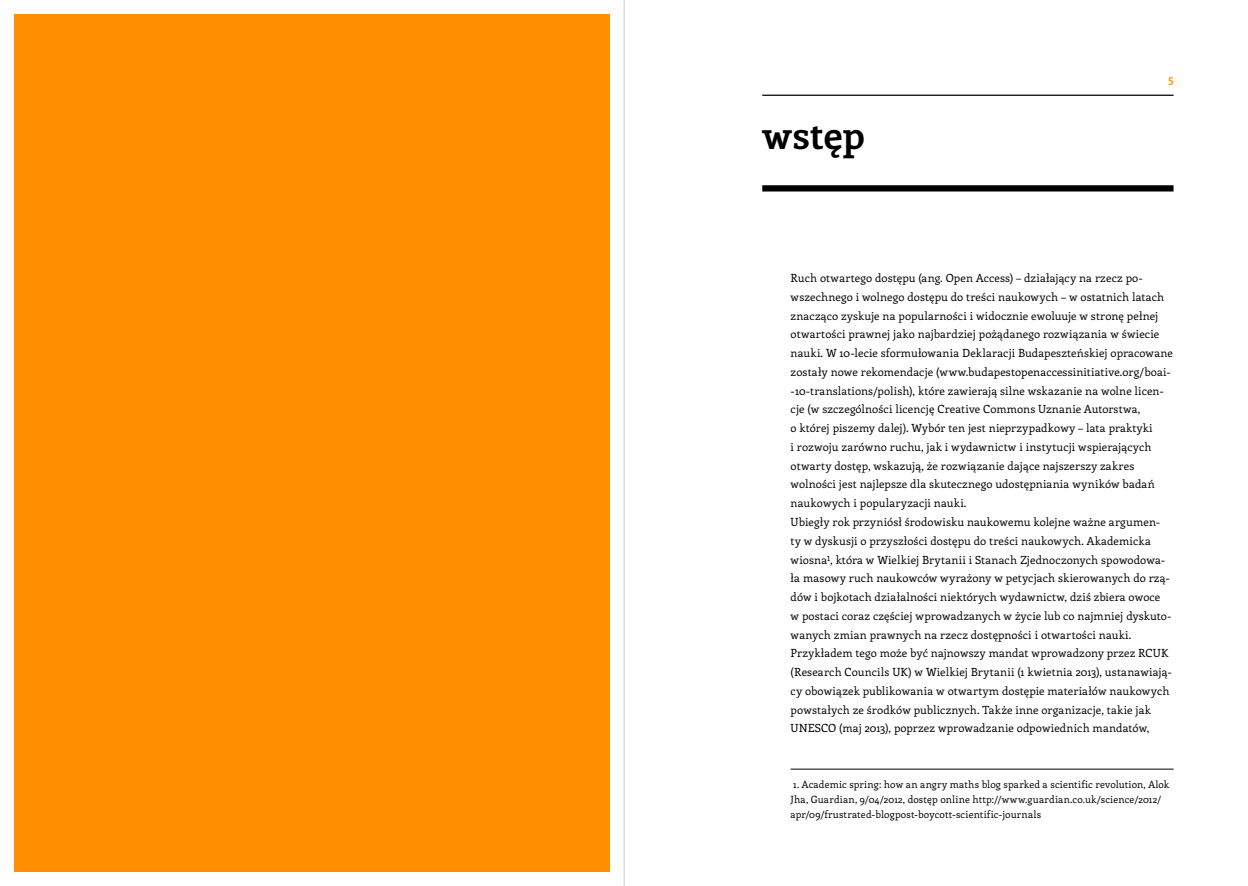
<style>
.page{position:relative;width:1248px;height:886px;background:#fff}
.page>*{position:absolute;margin:0;border:0;box-sizing:border-box;transform-origin:0 0}
.t1{font:700 38.75px "Enriqueta";letter-spacing:-.01em;color:#000}
.t2{font:11.25px/18.8px "Enriqueta";letter-spacing:.01em;color:#000}
.t3{font:700 11.25px "Enriqueta";color:#ff8e01}
.t4{font:10px/15px "Enriqueta";letter-spacing:.015em;color:#000}
</style>
<div class="page">
<hr style="left:624px;top:0;width:1px;height:886px;background:#c9cacc">
<hr style="left:762px;top:95px;width:411px;height:1px;background:#000">
<hr style="left:790px;top:769px;width:383px;height:1px;background:#000">
<div style="left:762px;top:185px;width:411px;height:6px;background:#000"></div>
<div style="left:14px;top:14px;width:595px;height:858px;background:#ff8e01"></div>
<h1 class="t1" style="left:762px;top:107px;width:104px">wstęp</h1>
<p class="t3" style="left:1168px;top:71px;width:7px">5</p>
<p class="t2" style="left:790px;top:268px;width:384px">Ruch otwartego dostępu (ang. Open Access) – działający na rzecz po&shy;wszechnego i wolnego dostępu do treści naukowych – w ostatnich latach znacząco zyskuje na popularności i widocznie ewoluuje w stronę pełnej otwartości prawnej jako najbardziej pożądanego rozwiązania w świecie nauki. W 10-lecie sformułowania Deklaracji Budapeszteńskiej opracowane zostały nowe rekomendacje (www.budapestopenaccessinitiative.org/boai--10-translations/polish), które zawierają silne wskazanie na wolne licen&shy;cje (w szczególności licencję Creative Commons Uznanie Autorstwa,<br>o której piszemy dalej). Wybór ten jest nieprzypadkowy – lata praktyki<br>i rozwoju zarówno ruchu, jak i wydawnictw i instytucji wspierających otwarty dostęp, wskazują, że rozwiązanie dające najszerszy zakres wolności jest najlepsze dla skutecznego udostępniania wyników badań naukowych i popularyzacji nauki.<br>Ubiegły rok przyniósł środowisku naukowemu kolejne ważne argumen&shy;ty w dyskusji o przyszłości dostępu do treści naukowych. Akademicka wiosna¹, która w Wielkiej Brytanii i Stanach Zjednoczonych spowodowa&shy;ła masowy ruch naukowców wyrażony w petycjach skierowanych do rzą&shy;dów i bojkotach działalności niektórych wydawnictw, dziś zbiera owoce<br>w postaci coraz częściej wprowadzanych w życie lub co najmniej dyskuto&shy;wanych zmian prawnych na rzecz dostępności i otwartości nauki.<br>Przykładem tego może być najnowszy mandat wprowadzony przez RCUK (Research Councils UK) w Wielkiej Brytanii (1 kwietnia 2013), ustanawiają&shy;cy obowiązek publikowania w otwartym dostępie materiałów naukowych powstałych ze środków publicznych. Także inne organizacje, takie jak UNESCO (maj 2013), poprzez wprowadzanie odpowiednich mandatów,</p>
<p class="t4" style="left:790px;top:776px;width:380px">1. Academic spring: how an angry maths blog sparked a scientific revolution, Alok<br>Jha, Guardian, 9/04/2012, dostęp online http://www.guardian.co.uk/science/2012/ apr/09/frustrated-blogpost-boycott-scientific-journals</p>
</div>
